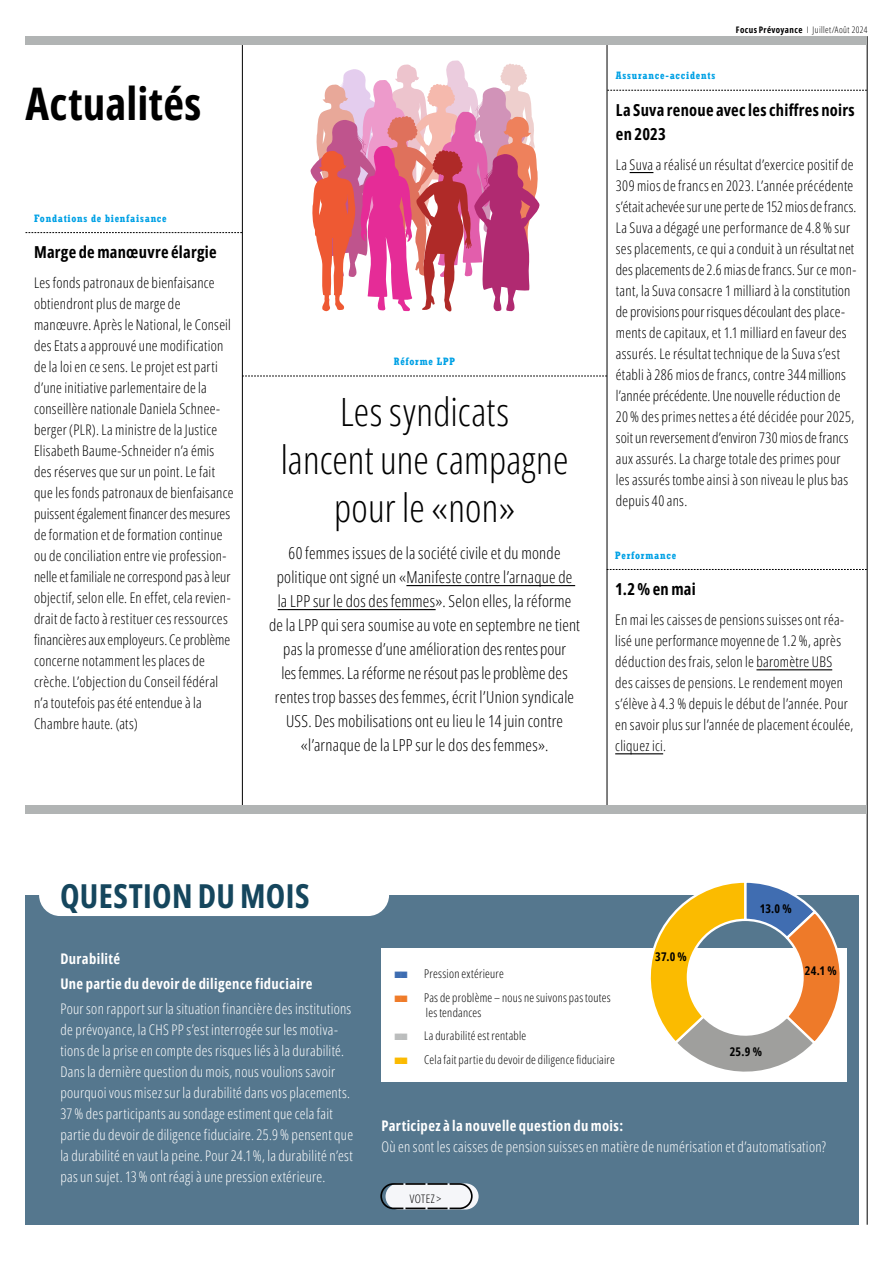
<style>
.page{position:relative;width:893px;height:1263px;background:#fff}
.page>*{position:absolute;margin:0;border:0;box-sizing:border-box;transform-origin:0 0}
.t1{font:700 45px "Open Sans Condensed";letter-spacing:.005em;color:#000}
.t2{font:300 39px/48px "Open Sans Condensed";letter-spacing:.005em;color:#000;text-align:center}
.t3{font:700 33px "Open Sans Condensed";letter-spacing:.01em;color:#15465d}
.t4{font:300 16.5px/24px "Open Sans Condensed";letter-spacing:.015em;color:#000;text-align:center}
.t5{font:700 16.5px/24px "Open Sans Condensed";letter-spacing:.015em;color:#000}
.t6{font:300 14.7px/21px "Open Sans Condensed";letter-spacing:.02em;color:#000}
.t7{font:300 14.7px/21px "Open Sans Condensed";letter-spacing:.02em;color:#fff}
.t8{font:700 14.7px/25.2px "Open Sans Condensed";letter-spacing:.025em;color:#fff}
.t9{font:300 12px/15px "Open Sans Condensed";letter-spacing:.02em;color:#000}
.t10{font:700 12px "Open Sans Condensed";letter-spacing:.025em;color:#000}
.t11{font:12px "Lucida Console";color:#3e6db1}
.t12{font:12px "Lucida Console";color:#ef7b29}
.t13{font:12px "Lucida Console";color:#bbbdbd}
.t14{font:12px "Lucida Console";color:#fbba00}
.t15{font:300 11.7px "Open Sans Condensed";letter-spacing:.035em;color:#000}
.t16{font:700 condensed 10.5px "Rockwell";letter-spacing:.07em;color:#00a1e5}
.t17{font:300 9px "Open Sans Condensed";letter-spacing:.04em;color:#000}
.s1{font-weight:700}
</style>
<div class="page">
<hr style="left:867px;top:36px;width:1px;height:1189px;background:#000">
<div style="left:26px;top:36px;width:841px;height:9px;background:#b1b4b4"></div>
<div style="left:26px;top:895px;width:833px;height:330px;background:#55778e"></div>
<div style="left:382px;top:948px;width:465px;height:133px;background:#fff"></div>
<div style="left:41px;top:864px;width:347px;height:50px;background:#fff;border-radius:20px"></div>
<div style="left:39px;top:863px;width:350px;height:53px;border:3px solid #fff;border-radius:20px"></div>
<svg style="left:386px;top:1183px;width:93px;height:26px"></svg>
<svg style="left:380px;top:1183px;width:93px;height:27px;background:#c6cace"></svg>
<hr style="left:607px;top:45px;width:1px;height:764px;background:#000">
<hr style="left:242px;top:45px;width:1px;height:760px;background:#000">
<svg style="left:242px;top:376px;width:365px;height:1px"></svg>
<hr style="left:406px;top:585px;width:169px;height:1px;background:#000">
<hr style="left:278px;top:609px;width:158px;height:1px;background:#000">
<svg style="left:607px;top:90px;width:260px;height:1px"></svg>
<svg style="left:630px;top:172px;width:23px;height:1px"></svg>
<div style="left:26px;top:805px;width:841px;height:8px;background:#b1b4b4"></div>
<svg style="left:26px;top:232px;width:216px;height:1px"></svg>
<svg style="left:608px;top:569px;width:259px;height:1px"></svg>
<hr style="left:756px;top:669px;width:76px;height:1px;background:#000">
<hr style="left:615px;top:753px;width:48px;height:1px;background:#000">
<svg style="left:310px;top:60px;width:230px;height:252px"></svg>
<svg style="left:639px;top:882px;width:208px;height:200px"></svg>
<h1 class="t1" style="left:26px;top:72px;width:177px">Actualités</h1>
<p class="t16" style="left:34px;top:212px;width:134px">Fondations de bienfaisance</p>
<p class="t5" style="left:34px;top:240px;width:184px">Marge de manœuvre élargie</p>
<p class="t6" style="left:34px;top:272px;width:201px">Les fonds patronaux de bienfaisance obtiendront plus de marge de manœuvre. Après le National, le Conseil des Etats a approuvé une modification de la loi en ce sens. Le projet est parti d’une initiative parlementaire de la conseillère nationale Daniela Schnee&shy;berger (PLR). La ministre de la Justice Elisabeth Baume-Schneider n’a émis des réserves que sur un point. Le fait que les fonds patronaux de bienfaisance puissent également financer des mesures de formation et de formation continue ou de conciliation entre vie profession&shy;nelle et familiale ne correspond pas à leur objectif, selon elle. En effet, cela revien&shy;drait de facto à restituer ces ressources financières aux employeurs. Ce problème concerne notamment les places de crèche. L’objection du Conseil fédéral n’a toutefois pas été entendue à la Chambre haute. (ats)</p>
<p class="t16" style="left:394px;top:355px;width:63px">Réforme LPP</p>
<h2 class="t2" style="left:281px;top:387px;width:289px">Les syndicats<br>lancent une campagne pour le «non»</h2>
<p class="t4" style="left:269px;top:540px;width:312px">60 femmes issues de la société civile et du monde politique ont signé un «Manifeste contre l’arnaque de<br>la LPP sur le dos des femmes». Selon elles, la réforme de la LPP qui sera soumise au vote en septembre ne tient pas la promesse d’une amélioration des rentes pour<br>les femmes. La réforme ne résout pas le problème des rentes trop basses des femmes, écrit l’Union syndicale USS. Des mobilisations ont eu lieu le 14 juin contre «l’arnaque de la LPP sur le dos des femmes».</p>
<p class="t17" style="left:736px;top:24px;width:133px"><span class="s1">Focus Prévoyance</span> I Juillet/Août 2024</p>
<p class="t16" style="left:616px;top:69px;width:101px">Assurance-accidents</p>
<p class="t5" style="left:616px;top:98px;width:240px">La Suva renoue avec les chiffres noirs en 2023</p>
<p class="t6" style="left:616px;top:153px;width:242px">La Suva a réalisé un résultat d’exercice positif de 309 mios de francs en 2023. L’année précédente s’était achevée sur une perte de 152 mios de francs.<br>La Suva a dégagé une performance de 4.8 % sur ses placements, ce qui a conduit à un résultat net des placements de 2.6 mias de francs. Sur ce mon&shy;tant, la Suva consacre 1 milliard à la constitution de provisions pour risques découlant des place&shy;ments de capitaux, et 1.1 milliard en faveur des assurés. Le résultat technique de la Suva s’est établi à 286 mios de francs, contre 344 millions l’année précédente. Une nouvelle réduction de<br>20 % des primes nettes a été décidée pour 2025, soit un reversement d’environ 730 mios de francs aux assurés. La charge totale des primes pour les assurés tombe ainsi à son niveau le plus bas depuis 40 ans.</p>
<p class="t16" style="left:615px;top:549px;width:63px">Performance</p>
<p class="t5" style="left:615px;top:577px;width:82px">1.2 % en mai</p>
<p class="t6" style="left:615px;top:609px;width:240px">En mai les caisses de pensions suisses ont réa&shy;lisé une performance moyenne de 1.2 %, après déduction des frais, selon le baromètre UBS des caisses de pensions. Le rendement moyen s’élève à 4.3 % depuis le début de l’année. Pour en savoir plus sur l’année de placement écoulée, cliquez ici.</p>
<h3 class="t3" style="left:60px;top:874px;width:251px">QUESTION DU MOIS</h3>
<p class="t10" style="left:760px;top:900px;width:34px">13.0 %</p>
<p class="t8" style="left:60px;top:945px;width:254px">Durabilité<br>Une partie du devoir de diligence fiduciaire</p>
<p class="t7" style="left:60px;top:998px;width:294px">Pour son rapport sur la situation financière des institutions de prévoyance, la CHS PP s’est interrogée sur les motiva&shy;tions de la prise en compte des risques liés à la durabilité.<br>Dans la dernière question du mois, nous voulions savoir pourquoi vous misez sur la durabilité dans vos placements.<br>37 % des participants au sondage estiment que cela fait partie du devoir de diligence fiduciaire. 25.9 % pensent que la durabilité en vaut la peine. Pour 24.1%, la durabilité n’est pas un sujet. 13 % ont réagi à une pression extérieure.</p>
<p class="t11" style="left:394px;top:969px;width:15px">■■</p>
<p class="t9" style="left:424px;top:966px;width:81px">Pression extérieure</p>
<p class="t12" style="left:394px;top:992px;width:15px">■■</p>
<p class="t9" style="left:424px;top:990px;width:188px">Pas de problème – nous ne suivons pas toutes les tendances</p>
<p class="t13" style="left:394px;top:1031px;width:15px">■■</p>
<p class="t9" style="left:424px;top:1028px;width:104px">La durabilité est rentable</p>
<p class="t14" style="left:394px;top:1054px;width:15px">■■</p>
<p class="t9" style="left:424px;top:1052px;width:192px">Cela fait partie du devoir de diligence fiduciaire</p>
<p class="t10" style="left:655px;top:948px;width:33px">37.0 %</p>
<p class="t10" style="left:730px;top:1043px;width:34px">25.9 %</p>
<p class="t10" style="left:805px;top:962px;width:33px">24.1 %</p>
<p class="t8" style="left:381px;top:1112px;width:243px">Participez à la nouvelle question du mois:</p>
<p class="t7" style="left:381px;top:1135px;width:446px">Où en sont les caisses de pension suisses en matière de numérisation et d’automatisation?</p>
<p class="t15" style="left:410px;top:1191px;width:33px">VOTEZ &gt;</p>
</div>
